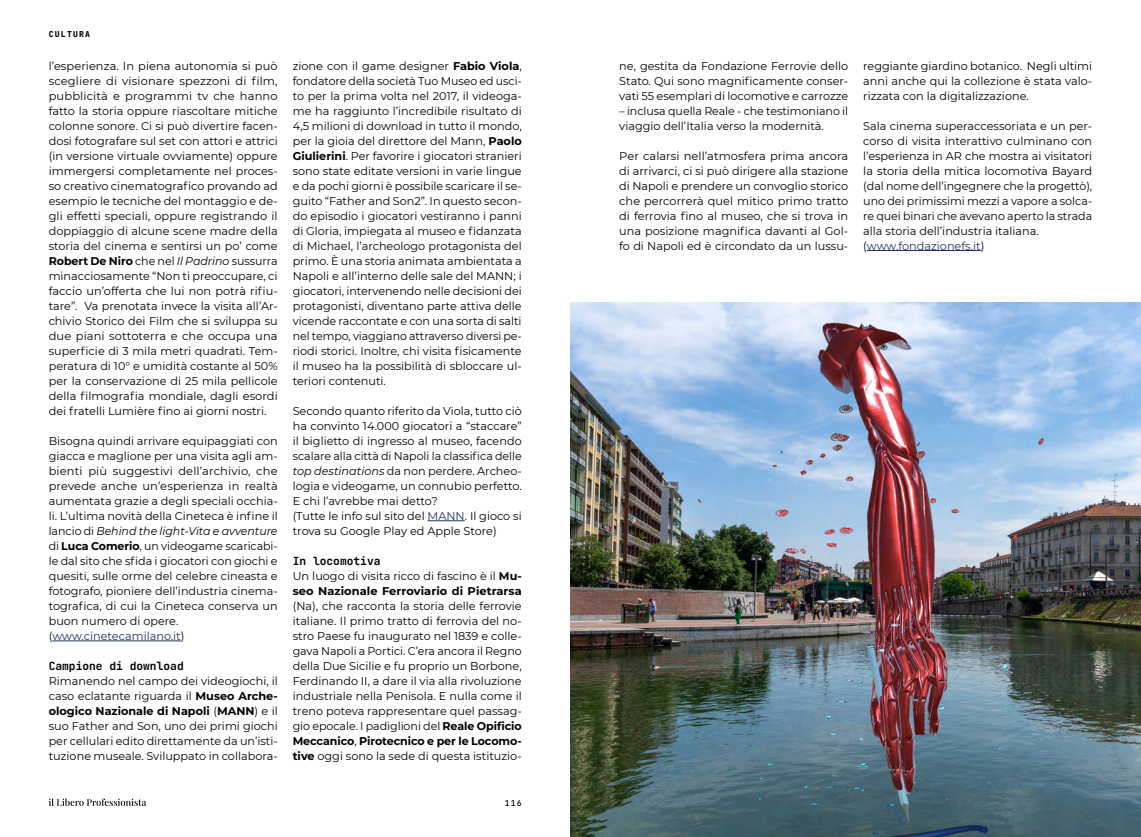
<style>
.page{position:relative;width:1141px;height:837px;background:#fff}
.page>*{position:absolute;margin:0;border:0;box-sizing:border-box;transform-origin:0 0}
.t1{font:11.25px/15px "Montserrat";color:#000;text-align:justify}
.t2{font:700 11.25px/15px "Montserrat";letter-spacing:.005em;color:#000}
.t3{font:700 11.25px "Jet Brains Mono";color:#000}
.t4{font:800 8.12px "Jet Brains Mono";letter-spacing:.15em;color:#000}
.t5{font:500 8.12px "Jet Brains Mono";color:#000}
.s1{font-weight:700}
.s2{font-style:italic}
.s3{color:#243265}
.s4{font-weight:400}
</style>
<div class="page">
<svg style="left:49px;top:798px;width:97px;height:7px"></svg>
<img style="left:570px;top:302px;width:571px;height:534px">
<hr style="left:52px;top:640px;width:129px;height:1px;background:#243265">
<hr style="left:428px;top:520px;width:37px;height:1px;background:#243265">
<hr style="left:867px;top:250px;width:114px;height:1px;background:#243265">
<p class="t4" style="left:49px;top:29px;width:43px">CULTURA</p>
<p class="t1" style="left:49px;top:58px;width:231px">l’esperienza. In piena autonomia si può scegliere di visionare spezzoni di film, pubblicità e programmi tv che hanno fatto la storia oppure riascoltare mitiche colonne sonore. Ci si può divertire facen&shy;dosi fotografare sul set con attori e attrici (in versione virtuale ovviamente) oppure immergersi completamente nel proces&shy;so creativo cinematografico provando ad esempio le tecniche del montaggio e de&shy;gli effetti speciali, oppure registrando il doppiaggio di alcune scene madre della storia del cinema e sentirsi un po’ come <span class="s1">Robert De Niro</span> che nel <span class="s2">Il Padrino</span> sussurra minacciosamente “Non ti preoccupare, ci faccio un’offerta che lui non potrà rifiu&shy;tare”. Va prenotata invece la visita all’Ar&shy;chivio Storico dei Film che si sviluppa su due piani sottoterra e che occupa una superficie di 3 mila metri quadrati. Tem&shy;peratura di 10° e umidità costante al 50% per la conservazione di 25 mila pellicole della filmografia mondiale, dagli esordi dei fratelli Lumière fino ai giorni nostri.</p>
<p class="t1" style="left:49px;top:433px;width:231px;text-align:left">Bisogna quindi arrivare equipaggiati con giacca e maglione per una visita agli am&shy;bienti più suggestivi dell’archivio, che prevede anche un’esperienza in realtà aumentata grazie a degli speciali occhia&shy;li. L’ultima novità della Cineteca è infine il lancio di <span class="s2">Behind the light-Vita e avventure </span>di <span class="s1">Luca Comerio</span>, un videogame scaricabi&shy;le dal sito che sfida i giocatori con giochi e quesiti, sulle orme del celebre cineasta e fotografo, pioniere dell’industria cinema&shy;tografica, di cui la Cineteca conserva un buon numero di opere. (<span class="s3">www.cinetecamilano.it</span>)</p>
<p class="t3" style="left:49px;top:658px;width:137px">Campione di download</p>
<p class="t1" style="left:49px;top:673px;width:230px">Rimanendo nel campo dei videogiochi, il caso eclatante riguarda il <span class="s1">Museo Arche&shy;ologico Nazionale di Napoli</span> (<span class="s1">MANN</span>) e il suo Father and Son, uno dei primi giochi per cellulari edito direttamente da un’isti&shy;tuzione museale. Sviluppato in collabora-</p>
<p class="t1" style="left:293px;top:58px;width:231px">zione con il game designer <span class="s1">Fabio Viola</span>, fondatore della società Tuo Museo ed usci&shy;to per la prima volta nel 2017, il videoga&shy;me ha raggiunto l’incredibile risultato di 4,5 milioni di download in tutto il mondo, per la gioia del direttore del Mann, <span class="s1">Paolo Giulierini</span>. Per favorire i giocatori stranieri sono state editate versioni in varie lingue e da pochi giorni è possibile scaricare il se&shy;guito “Father and Son2”. In questo secon&shy;do episodio i giocatori vestiranno i panni di Gloria, impiegata al museo e fidanzata di Michael, l’archeologo protagonista del primo. È una storia animata ambientata a Napoli e all’interno delle sale del MANN; i giocatori, intervenendo nelle decisioni dei protagonisti, diventano parte attiva delle vicende raccontate e con una sorta di salti nel tempo, viaggiano attraverso diversi pe&shy;riodi storici. Inoltre, chi visita fisicamente il museo ha la possibilità di sbloccare ul&shy;teriori contenuti.</p>
<p class="t1" style="left:293px;top:403px;width:231px;text-align:left">Secondo quanto riferito da Viola, tutto ciò ha convinto 14.000 giocatori a “staccare” il biglietto di ingresso al museo, facendo scalare alla città di Napoli la classifica delle <span class="s2">top destinations</span> da non perdere. Archeo&shy;logia e videogame, un connubio perfetto.<br>E chi l’avrebbe mai detto?<br>(Tutte le info sul sito del <span class="s3">MANN</span>. Il gioco si trova su Google Play ed Apple Store)</p>
<p class="t3" style="left:293px;top:553px;width:89px">In locomotiva</p>
<p class="t2" style="left:293px;top:568px;width:230px"><span class="s4">Un luogo di visita ricco di fascino è il</span> Mu&shy;seo Nazionale Ferroviario di Pietrarsa</p>
<p class="t1" style="left:293px;top:598px;width:231px">(Na), che racconta la storia delle ferrovie italiane. Il primo tratto di ferrovia del no&shy;stro Paese fu inaugurato nel 1839 e colle&shy;gava Napoli a Portici. C’era ancora il Regno della Due Sicilie e fu proprio un Borbone, Ferdinando II, a dare il via alla rivoluzione industriale nella Penisola. E nulla come il treno poteva rappresentare quel passag&shy;gio epocale. I padiglioni del <span class="s1">Reale Opificio Meccanico</span>, <span class="s1">Pirotecnico e per le Locomo&shy;tive</span> oggi sono la sede di questa istituzio-</p>
<p class="t5" style="left:505px;top:797px;width:19px">116</p>
<p class="t1" style="left:619px;top:58px;width:230px">ne, gestita da Fondazione Ferrovie dello Stato. Qui sono magnificamente conser&shy;vati 55 esemplari di locomotive e carrozze</p>
<p class="t1" style="left:619px;top:103px;width:230px">– inclusa quella Reale - che testimoniano il viaggio dell’Italia verso la modernità.</p>
<p class="t1" style="left:619px;top:148px;width:231px">Per calarsi nell’atmosfera prima ancora di arrivarci, ci si può dirigere alla stazione di Napoli e prendere un convoglio storico che percorrerà quel mitico primo tratto di ferrovia fino al museo, che si trova in una posizione magnifica davanti al Gol&shy;fo di Napoli ed è circondato da un lussu-</p>
<p class="t1" style="left:863px;top:58px;width:231px">reggiante giardino botanico. Negli ultimi anni anche qui la collezione è stata valo&shy;rizzata con la digitalizzazione.</p>
<p class="t1" style="left:863px;top:118px;width:231px;text-align:left">Sala cinema superaccessoriata e un per&shy;corso di visita interattivo culminano con l’esperienza in AR che mostra ai visitatori la storia della mitica locomotiva Bayard (dal nome dell’ingegnere che la progettò), uno dei primissimi mezzi a vapore a solca&shy;re quei binari che avevano aperto la strada alla storia dell’industria italiana. (<span class="s3">www.fondazionefs.it</span>)</p>
</div>
